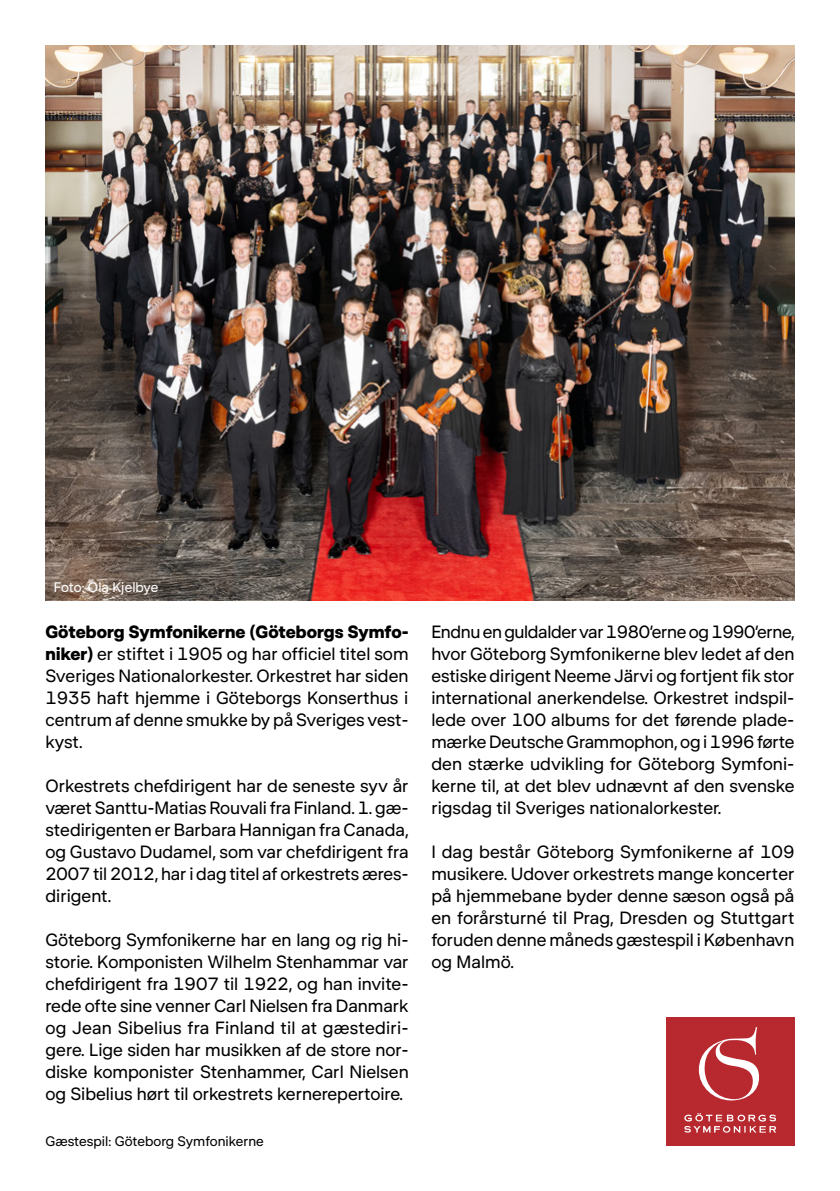
<style>
.page{position:relative;width:840px;height:1191px;background:#fff}
.page>*{position:absolute;margin:0;border:0;box-sizing:border-box;transform-origin:0 0}
.t1{font:18px/22px "DR Publik";letter-spacing:-.005em;color:#000;text-align:justify}
.t2{font:14px "DR Publik";color:#000}
.t3{font:14px "DR Publik";color:#fff}
.s1{font-weight:700}
</style>
<div class="page">
<img style="left:45px;top:45px;width:749px;height:556px">
<div style="left:665px;top:1017px;width:129px;height:128px;background:#b8292f"></div>
<svg style="left:698px;top:1027px;width:60px;height:73px"></svg>
<svg style="left:684px;top:1113px;width:91px;height:19px"></svg>
<p class="t3" style="left:54px;top:579px;width:106px">Foto: Ola Kjelbye</p>
<p class="t1" style="left:45px;top:620px;width:364px"><span class="s1">Göteborg Symfonikerne (Göteborgs Symfo&shy;niker)</span> er stiftet i 1905 og har officiel titel som Sveriges Nationalorkester. Orkestret har siden 1935 haft hjemme i Göteborgs Konserthus i centrum af denne smukke by på Sveriges vest&shy;kyst.</p>
<p class="t1" style="left:45px;top:774px;width:364px">Orkestrets chefdirigent har de seneste syv år været Santtu-Matias Rouvali fra Finland. 1. gæ&shy;stedirigenten er Barbara Hannigan fra Canada, og Gustavo Dudamel, som var chefdirigent fra 2007 til 2012, har i dag titel af orkestrets æres&shy;dirigent.</p>
<p class="t1" style="left:45px;top:928px;width:365px">Göteborg Symfonikerne har en lang og rig hi&shy;storie. Komponisten Wilhelm Stenhammar var chefdirigent fra 1907 til 1922, og han invite&shy;rede ofte sine venner Carl Nielsen fra Danmark og Jean Sibelius fra Finland til at gæstediri&shy;gere. Lige siden har musikken af de store nor&shy;diske komponister Stenhammer, Carl Nielsen og Sibelius hørt til orkestrets kernerepertoire.</p>
<p class="t2" style="left:45px;top:1132px;width:220px">Gæstespil: Göteborg Symfonikerne</p>
<p class="t1" style="left:431px;top:620px;width:364px">Endnu en guldalder var 1980’erne og 1990’erne, hvor Göteborg Symfonikerne blev ledet af den estiske dirigent Neeme Järvi og fortjent fik stor international anerkendelse. Orkestret indspil&shy;lede over 100 albums for det førende plade&shy;mærke Deutsche Grammophon, og i 1996 førte den stærke udvikling for Göteborg Symfoni&shy;kerne til, at det blev udnævnt af den svenske rigsdag til Sveriges nationalorkester.</p>
<p class="t1" style="left:431px;top:840px;width:364px">I dag består Göteborg Symfonikerne af 109 musikere. Udover orkestrets mange koncerter på hjemmebane byder denne sæson også på en forårsturné til Prag, Dresden og Stuttgart foruden denne måneds gæstespil i København og Malmö.</p>
</div>
